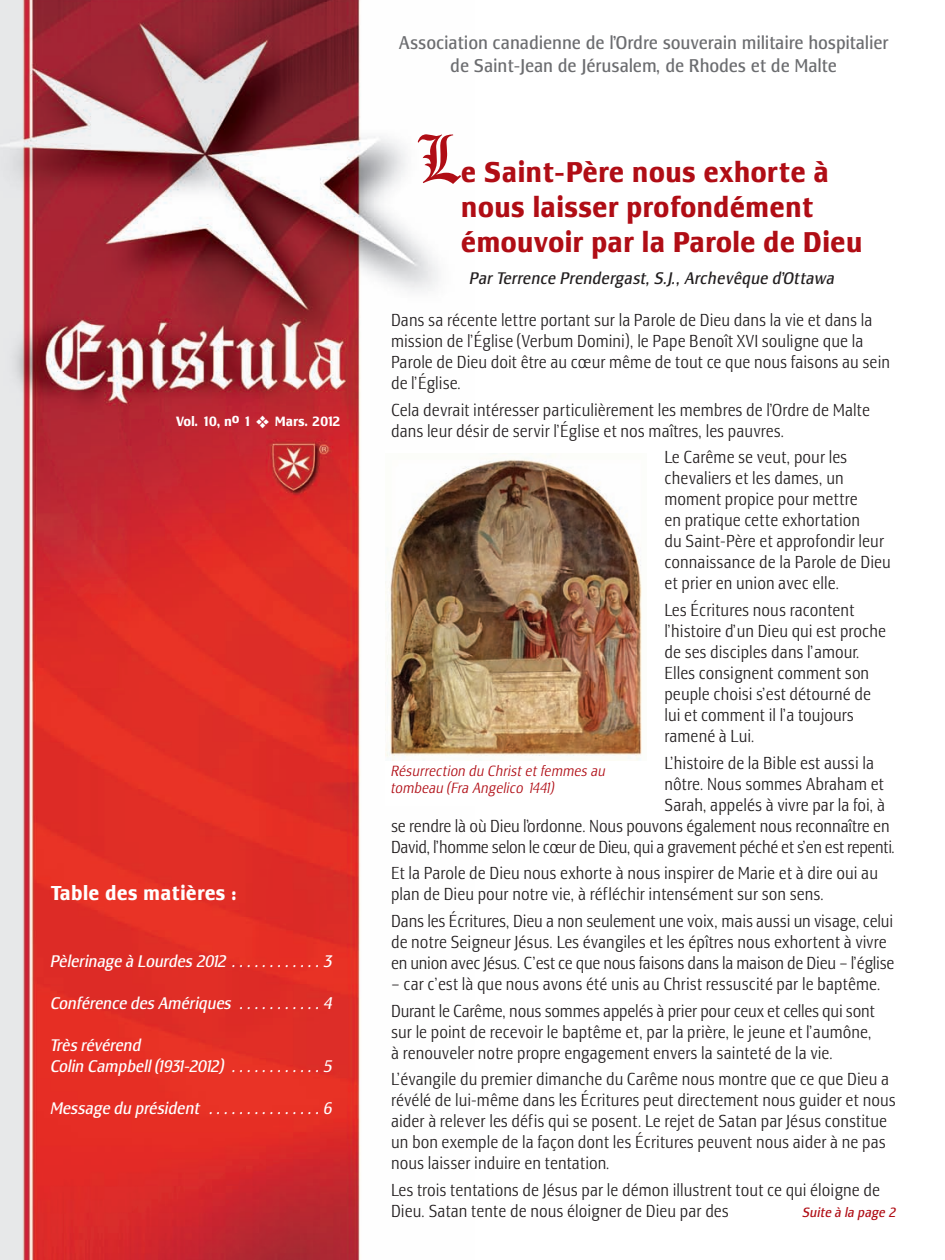
<style>
.page{position:relative;width:945px;height:1260px;background:#fff}
.page>*{position:absolute;margin:0;border:0;box-sizing:border-box;transform-origin:0 0}
.t1{font:73.5px "Manuscript";color:#b00d15}
.t2{font:700 condensed 29.75px/35px "Lesmore";letter-spacing:-.005em;color:#b00d15}
.t3{font:700 condensed 21px "Lesmore";color:#fff}
.t4{font:condensed 19.25px/23.1px "Lesmore";letter-spacing:-.01em;color:#6c6d70;text-align:center}
.t5{font:300 condensed 17.5px/21px "Lesmore";color:#231f20}
.t6{font:italic condensed 17.5px/21px "Lesmore";letter-spacing:-.015em;color:#fff}
.t7{font:300 condensed 17.5px "Lesmore";letter-spacing:-.025em;color:#231f20}
.t8{font:italic condensed 17.5px "Lesmore";color:#231f20}
.t9{font:italic 300 condensed 14.88px/17.5px "Lesmore";color:#b00d15}
.t10{font:700 condensed 14px "Lesmore";letter-spacing:-.02em;color:#fff}
.t11{font:italic condensed 14px "Lesmore";color:#b00d15}
</style>
<div class="page">
<img style="left:0;top:0;width:438px;height:1260px">
<div style="left:386px;top:451px;width:261px;height:355px;background:#fff"></div>
<img style="left:386px;top:455px;width:256px;height:306px">
<p class="t10" style="left:176px;top:416px;width:166px">Vol. 10, no 1 ❖ Mars. 2012</p>
<p class="t3" style="left:51px;top:885px;width:188px">Table des matières :</p>
<p class="t6" style="left:51px;top:952px;width:284px">Pèlerinage à Lourdes 2012 . . . . . . . . . . . . 3</p>
<p class="t6" style="left:51px;top:994px;width:284px">Conférence des Amériques . . . . . . . . . . . 4</p>
<p class="t6" style="left:51px;top:1036px;width:284px">Très révérend<br>Colin Campbell (1931-2012) . . . . . . . . . . . . 5</p>
<p class="t6" style="left:51px;top:1099px;width:284px">Message du président . . . . . . . . . . . . . . . 6</p>
<p class="t4" style="left:399px;top:32px;width:491px">Association canadienne de l’Ordre souverain militaire hospitalier de Saint-Jean de Jérusalem, de Rhodes et de Malte</p>
<h1 class="t1" style="left:418px;top:137px;width:44px">L</h1>
<h2 class="t2" style="left:461px;top:157px;width:403px">e Saint-Père nous exhorte à nous laisser profondément émouvoir par la Parole de Dieu</h2>
<p class="t8" style="left:470px;top:271px;width:367px">Par Terrence Prendergast, S.J., Archevêque d’Ottawa</p>
<p class="t5" style="left:391px;top:311px;width:501px">Dans sa récente lettre portant sur la Parole de Dieu dans la vie et dans la mission de l’Église (Verbum Domini), le Pape Benoît XVI souligne que la Parole de Dieu doit être au cœur même de tout ce que nous faisons au sein de l’Église.</p>
<p class="t5" style="left:391px;top:401px;width:481px">Cela devrait intéresser particulièrement les membres de l’Ordre de Malte dans leur désir de servir l’Église et nos maîtres, les pauvres.</p>
<p class="t5" style="left:665px;top:448px;width:228px">Le Carême se veut, pour les chevaliers et les dames, un moment propice pour mettre<br>en pratique cette exhortation<br>du Saint-Père et approfondir leur connaissance de la Parole de Dieu et prier en union avec elle.</p>
<p class="t5" style="left:665px;top:601px;width:223px">Les Écritures nous racontent l’histoire d’un Dieu qui est proche de ses disciples dans l’amour.<br>Elles consignent comment son peuple choisi s’est détourné de lui et comment il l’a toujours ramené à Lui.</p>
<p class="t5" style="left:665px;top:754px;width:211px">L’histoire de la Bible est aussi la</p>
<p class="t5" style="left:665px;top:775px;width:221px">nôtre. Nous sommes Abraham et</p>
<p class="t5" style="left:665px;top:796px;width:222px">Sarah, appelés à vivre par la foi, à</p>
<p class="t5" style="left:391px;top:817px;width:500px">se rendre là où Dieu l’ordonne. Nous pouvons également nous reconnaître en</p>
<p class="t7" style="left:391px;top:840px;width:506px">David, l’homme selon le cœur de Dieu, qui a gravement péché et s’en est repenti.</p>
<p class="t5" style="left:391px;top:864px;width:489px">Et la Parole de Dieu nous exhorte à nous inspirer de Marie et à dire oui au plan de Dieu pour notre vie, à réfléchir intensément sur son sens.</p>
<p class="t5" style="left:391px;top:912px;width:505px">Dans les Écritures, Dieu a non seulement une voix, mais aussi un visage, celui de notre Seigneur Jésus. Les évangiles et les épîtres nous exhortent à vivre en union avec Jésus. C’est ce que nous faisons dans la maison de Dieu – l’église</p>
<p class="t5" style="left:391px;top:972px;width:491px;line-height:26.6px">– car c’est là que nous avons été unis au Christ ressuscité par le baptême.<br>Durant le Carême, nous sommes appelés à prier pour ceux et celles qui sont</p>
<p class="t5" style="left:391px;top:1023px;width:482px">sur le point de recevoir le baptême et, par la prière, le jeune et l’aumône, à renouveler notre propre engagement envers la sainteté de la vie.</p>
<p class="t5" style="left:391px;top:1070px;width:506px">L’évangile du premier dimanche du Carême nous montre que ce que Dieu a révélé de lui-même dans les Écritures peut directement nous guider et nous aider à relever les défis qui se posent. Le rejet de Satan par Jésus constitue un bon exemple de la façon dont les Écritures peuvent nous aider à ne pas nous laisser induire en tentation.</p>
<p class="t5" style="left:391px;top:1181px;width:491px">Les trois tentations de Jésus par le démon illustrent tout ce qui éloigne de<br>Dieu. Satan tente de nous éloigner de Dieu par des</p>
<p class="t9" style="left:391px;top:763px;width:216px">Résurrection du Christ et femmes au tombeau (Fra Angelico 1441)</p>
<p class="t11" style="left:803px;top:1207px;width:95px">Suite à la page 2</p>
</div>
